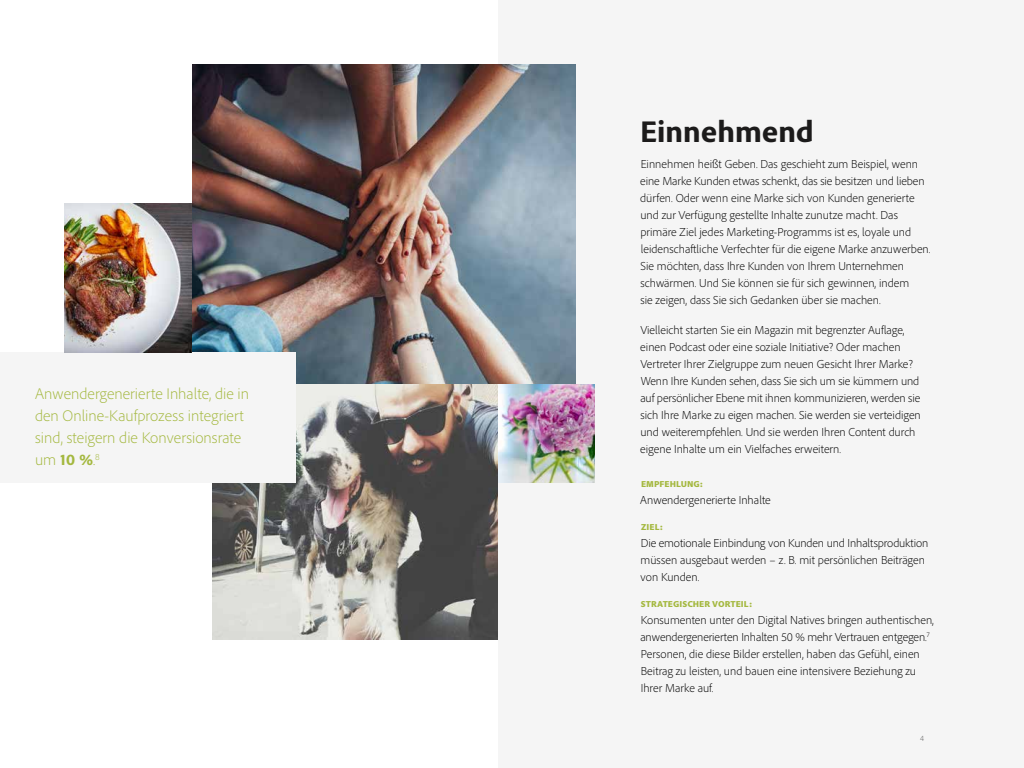
<style>
.page{position:relative;width:1024px;height:768px;background:#fff}
.page>*{position:absolute;margin:0;border:0;box-sizing:border-box;transform-origin:0 0}
.t1{font:800 31px "Adobe Clean";color:#1c1b1b}
.t2{font:300 16px/22px "Adobe Clean";color:#a4b83f}
.t3{font:300 12px/17px "Adobe Clean";color:#000}
.t4{font:900 9px "Adobe Clean";color:#a4b83f}
.t5{font:300 8px "Adobe Clean";color:#5a5a5a}
.s1{font-weight:800}
</style>
<div class="page">
<div style="left:498px;top:0;width:526px;height:768px;background:#f5f5f5"></div>
<img style="left:212px;top:384px;width:286px;height:256px">
<img style="left:192px;top:64px;width:384px;height:320px">
<img style="left:498px;top:384px;width:97px;height:99px">
<div style="left:0;top:352px;width:295px;height:131px;background:#f5f5f5"></div>
<img style="left:64px;top:204px;width:128px;height:148px">
<h2 class="t2" style="left:35px;top:383px;width:216px">Anwendergenerierte Inhalte, die in den Online-Kaufprozess integriert sind, steigern die Konversionsrate um <span class="s1">10 %</span>.<sup>8</sup></h2>
<h1 class="t1" style="left:640px;top:111px;width:175px">Einnehmend</h1>
<p class="t3" style="left:640px;top:155px;width:292px">Einnehmen heißt Geben. Das geschieht zum Beispiel, wenn eine Marke Kunden etwas schenkt, das sie besitzen und lieben dürfen. Oder wenn eine Marke sich von Kunden generierte und zur Verfügung gestellte Inhalte zunutze macht. Das primäre Ziel jedes Marketing-Programms ist es, loyale und leidenschaftliche Verfechter für die eigene Marke anzuwerben.<br>Sie möchten, dass Ihre Kunden von Ihrem Unternehmen schwärmen. Und Sie können sie für sich gewinnen, indem<br>sie zeigen, dass Sie sich Gedanken über sie machen.</p>
<p class="t3" style="left:640px;top:321px;width:282px">Vielleicht starten Sie ein Magazin mit begrenzter Auflage, einen Podcast oder eine soziale Initiative? Oder machen Vertreter Ihrer Zielgruppe zum neuen Gesicht Ihrer Marke?<br>Wenn Ihre Kunden sehen, dass Sie sich um sie kümmern und auf persönlicher Ebene mit ihnen kommunizieren, werden sie sich Ihre Marke zu eigen machen. Sie werden sie verteidigen und weiterempfehlen. Und sie werden Ihren Content durch eigene Inhalte um ein Vielfaches erweitern.</p>
<p class="t4" style="left:641px;top:478px;width:63px">EMPFEHLUNG:</p>
<p class="t3" style="left:640px;top:491px;width:132px">Anwendergenerierte Inhalte</p>
<p class="t4" style="left:641px;top:521px;width:24px">ZIEL:</p>
<p class="t3" style="left:641px;top:534px;width:289px">Die emotionale Einbindung von Kunden und Inhaltsproduktion müssen ausgebaut werden – z. B. mit persönlichen Beiträgen von Kunden.</p>
<p class="t4" style="left:641px;top:598px;width:113px">STRATEGISCHER VORTEIL:</p>
<p class="t3" style="left:640px;top:611px;width:295px">Konsumenten unter den Digital Natives bringen authentischen, anwendergenerierten Inhalten 50 % mehr Vertrauen entgegen.<sup>7<br></sup>Personen, die diese Bilder erstellen, haben das Gefühl, einen Beitrag zu leisten, und bauen eine intensivere Beziehung zu Ihrer Marke auf.</p>
<p class="t5" style="left:920px;top:733px;width:5px">4</p>
</div>
